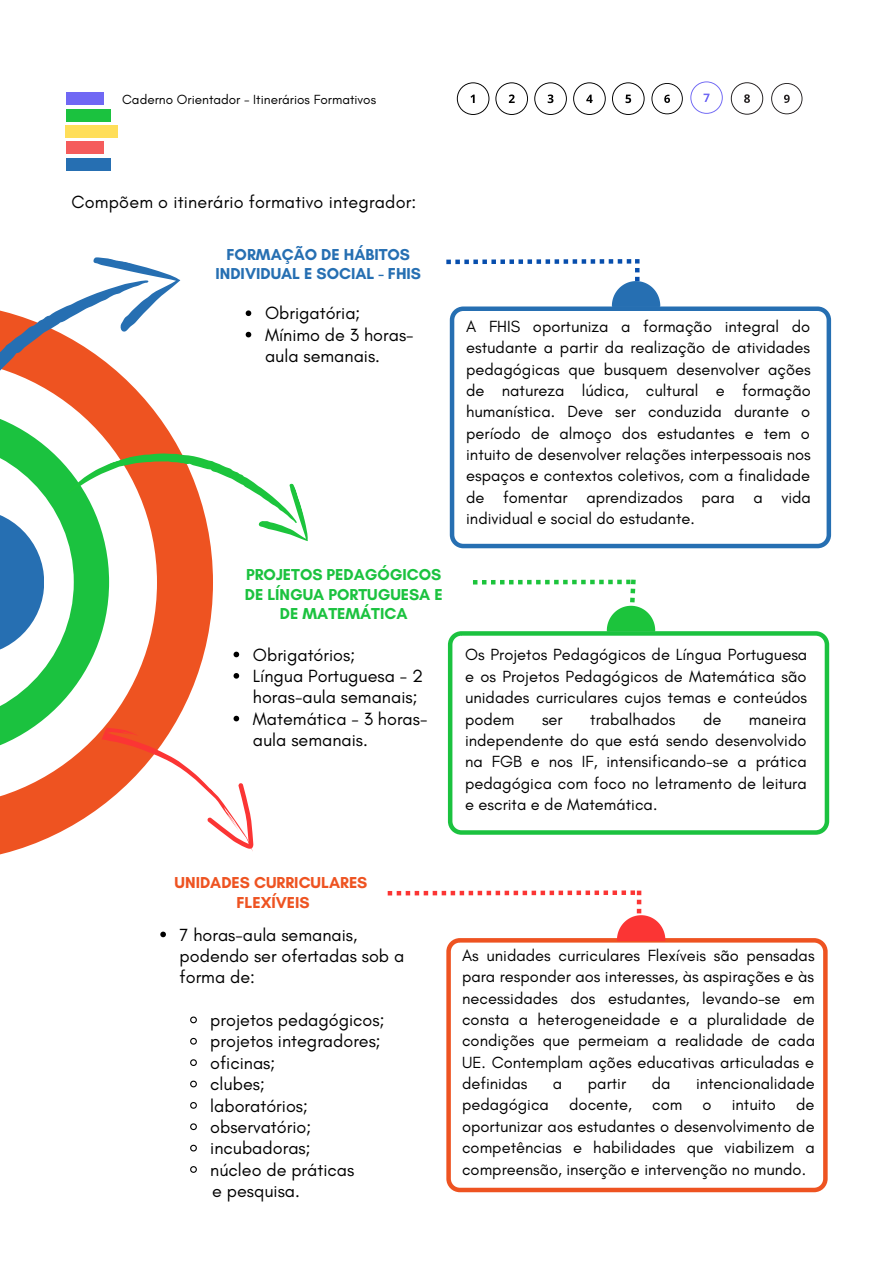
<style>
.page{position:relative;width:893px;height:1264px;background:#fff}
.page>*{position:absolute;margin:0;border:0;box-sizing:border-box;transform-origin:0 0}
.t1{font:18px/21.3px "Glacial Indifference";color:#000}
.t2{font:16.5px/21.3px "Glacial Indifference";color:#000;text-align:justify}
.t3{font:700 16.05px/19px "Glacial Indifference";color:#1bc23f;text-align:center}
.t4{font:700 16.05px/19px "Glacial Indifference";color:#266fb2;text-align:center}
.t5{font:700 16.05px "Glacial Indifference";color:#ee5321}
.t6{font:13.5px "Glacial Indifference";color:#000}
</style>
<div class="page">
<div style="left:66px;top:92px;width:38px;height:13px;background:#7068f4"></div>
<div style="left:66px;top:109px;width:44px;height:12px;background:#1bc23f"></div>
<div style="left:66px;top:125px;width:52px;height:12px;background:#ffde59"></div>
<div style="left:66px;top:142px;width:38px;height:12px;background:#f55c5c"></div>
<div style="left:66px;top:158px;width:44px;height:13px;background:#266fb2"></div>
<svg style="left:457px;top:82px;width:32px;height:33px"></svg>
<svg style="left:495px;top:82px;width:33px;height:33px"></svg>
<svg style="left:534px;top:82px;width:33px;height:33px"></svg>
<svg style="left:573px;top:82px;width:32px;height:33px"></svg>
<svg style="left:612px;top:82px;width:32px;height:33px"></svg>
<svg style="left:651px;top:83px;width:31px;height:31px"></svg>
<svg style="left:690px;top:81px;width:32px;height:33px"></svg>
<svg style="left:771px;top:83px;width:31px;height:31px"></svg>
<svg style="left:730px;top:82px;width:33px;height:33px"></svg>
<svg style="left:0;top:257px;width:181px;height:148px"></svg>
<svg style="left:278px;top:483px;width:30px;height:58px"></svg>
<svg style="left:0;top:405px;width:278px;height:446px"></svg>
<svg style="left:446px;top:259px;width:214px;height:47px"></svg>
<svg style="left:473px;top:579px;width:182px;height:52px"></svg>
<svg style="left:446px;top:938px;width:381px;height:254px"></svg>
<svg style="left:387px;top:890px;width:278px;height:51px"></svg>
<svg style="left:450px;top:306px;width:381px;height:242px"></svg>
<svg style="left:448px;top:631px;width:381px;height:203px"></svg>
<svg style="left:160px;top:931px;width:6px;height:6px"></svg>
<svg style="left:190px;top:1016px;width:7px;height:8px"></svg>
<svg style="left:190px;top:1037px;width:7px;height:8px"></svg>
<svg style="left:190px;top:1059px;width:7px;height:7px"></svg>
<svg style="left:190px;top:1080px;width:7px;height:8px"></svg>
<svg style="left:190px;top:1102px;width:7px;height:7px"></svg>
<svg style="left:190px;top:1123px;width:7px;height:7px"></svg>
<svg style="left:190px;top:1144px;width:7px;height:8px"></svg>
<svg style="left:190px;top:1166px;width:7px;height:7px"></svg>
<svg style="left:246px;top:310px;width:5px;height:6px"></svg>
<svg style="left:246px;top:332px;width:5px;height:5px"></svg>
<p class="t6" style="left:122px;top:92px;width:255px">Caderno Orientador - Itinerários Formativos</p>
<p class="t1" style="left:72px;top:191px;width:346px">Compõem o itinerário formativo integrador:</p>
<p class="t4" style="left:215px;top:244px;width:207px">FORMAÇÃO DE HÁBITOS<br>INDIVIDUAL E SOCIAL - FHIS</p>
<p class="t1" style="left:265px;top:302px;width:97px">Obrigatória;</p>
<p class="t1" style="left:265px;top:324px;width:150px">Mínimo de 3 horas&shy;aula semanais.</p>
<p class="t3" style="left:245px;top:565px;width:199px">PROJETOS PEDAGÓGICOS<br>DE LÍNGUA PORTUGUESA E<br>DE MATEMÁTICA</p>
<p class="t1" style="left:253px;top:643px;width:104px">Obrigatórios;</p>
<p class="t1" style="left:253px;top:665px;width:172px">Língua Portuguesa - 2 horas-aula semanais;</p>
<p class="t1" style="left:253px;top:707px;width:176px">Matemática - 3 horas&shy;aula semanais.</p>
<p class="t2" style="left:466px;top:315px;width:346px">A FHIS oportuniza a formação integral do estudante a partir da realização de atividades pedagógicas que busquem desenvolver ações de natureza lúdica, cultural e formação humanística. Deve ser conduzida durante o período de almoço dos estudantes e tem o intuito de desenvolver relações interpessoais nos espaços e contextos coletivos, com a finalidade de fomentar aprendizados para a vida individual e social do estudante.</p>
<p class="t2" style="left:465px;top:644px;width:344px">Os Projetos Pedagógicos de Língua Portuguesa e os Projetos Pedagógicos de Matemática são unidades curriculares cujos temas e conteúdos podem</p>
<p class="t2" style="left:542px;top:708px;width:22px">ser</p>
<p class="t2" style="left:590px;top:708px;width:87px">trabalhados</p>
<p class="t2" style="left:703px;top:708px;width:20px">de</p>
<p class="t2" style="left:465px;top:708px;width:343px;text-indent:284px">maneira independente do que está sendo desenvolvido na FGB e nos IF, intensificando-se a prática pedagógica com foco no letramento de leitura e escrita e de Matemática.</p>
<p class="t5" style="left:175px;top:873px;width:194px">UNIDADES CURRICULARES</p>
<p class="t5" style="left:236px;top:892px;width:75px">FLEXÍVEIS</p>
<p class="t1" style="left:180px;top:923px;width:226px">7 horas-aula semanais, podendo ser ofertadas sob a forma de:</p>
<p class="t1" style="left:210px;top:1009px;width:176px">projetos pedagógicos;</p>
<p class="t1" style="left:210px;top:1030px;width:172px">projetos integradores;</p>
<p class="t1" style="left:210px;top:1051px;width:67px">oficinas;</p>
<p class="t1" style="left:210px;top:1073px;width:56px">clubes;</p>
<p class="t1" style="left:210px;top:1094px;width:99px">laboratórios;</p>
<p class="t1" style="left:210px;top:1115px;width:102px">observatório;</p>
<p class="t1" style="left:210px;top:1137px;width:102px">incubadoras;</p>
<p class="t1" style="left:210px;top:1158px;width:146px">núcleo de práticas</p>
<p class="t1" style="left:212px;top:1179px;width:89px">e pesquisa.</p>
<p class="t2" style="left:462px;top:944px;width:354px">As unidades curriculares Flexíveis são pensadas para responder aos interesses, às aspirações e às necessidades dos estudantes, levando-se em consta a heterogeneidade e a pluralidade de condições que permeiam a realidade de cada UE. Contemplam ações educativas articuladas e definidas</p>
<p class="t2" style="left:462px;top:1072px;width:354px;text-indent:234px">intencionalidade pedagógica docente, com o intuito de oportunizar aos estudantes o desenvolvimento de competências e habilidades que viabilizem a compreensão, inserção e intervenção no mundo.</p>
<p class="t2" style="left:553px;top:1072px;width:11px">a</p>
<p class="t2" style="left:588px;top:1072px;width:40px">partir</p>
<p class="t2" style="left:651px;top:1072px;width:20px">da</p>
</div>
